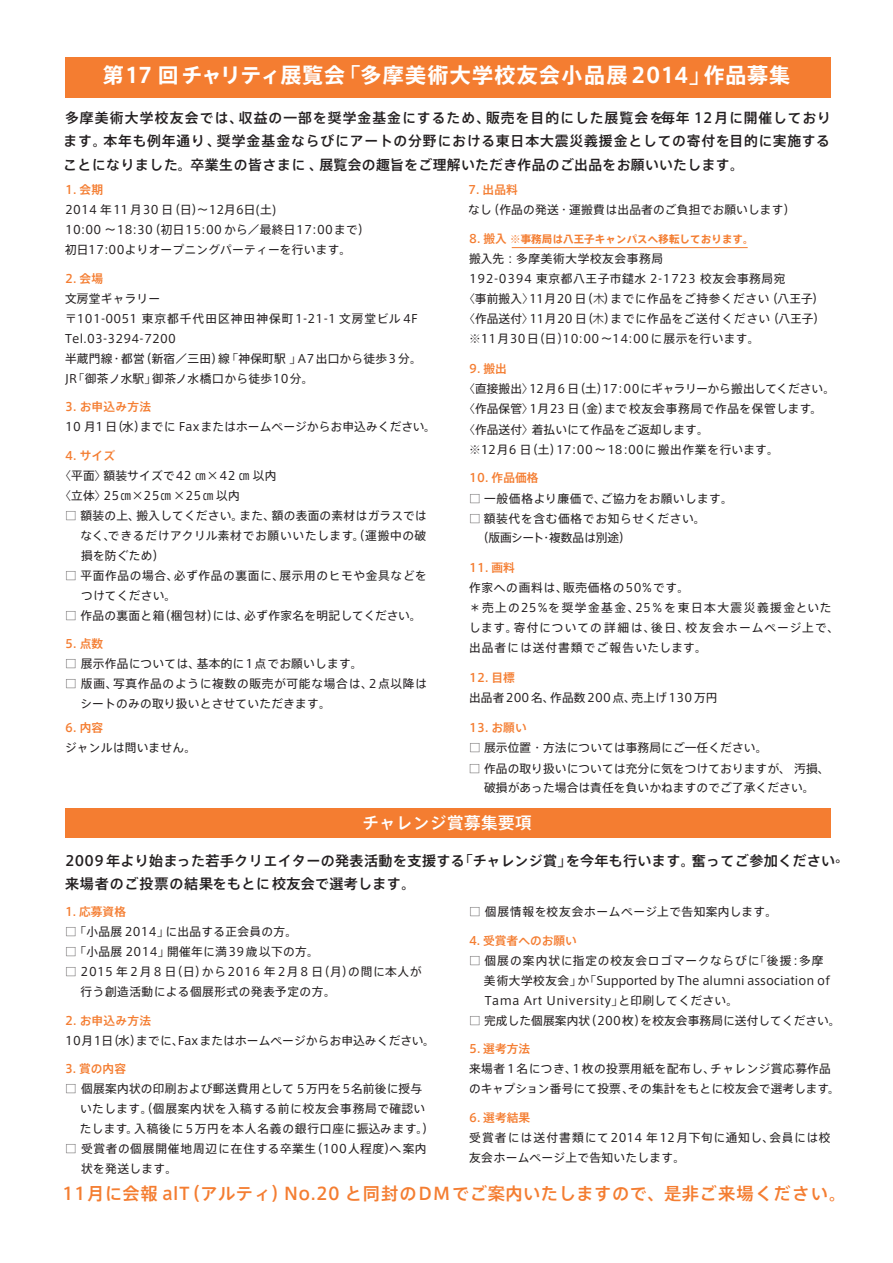
<style>
.page{position:relative;width:893px;height:1263px;background:#fff}
.page>*{position:absolute;margin:0;border:0;box-sizing:border-box;transform-origin:0 0}
.t1{font:700 21px "Axis Std";letter-spacing:.035em;color:#fff}
.t2{font:500 17.25px "Axis Std";letter-spacing:.03em;color:#f47d31}
.t3{font:500 16.5px "Axis Std";letter-spacing:.03em;color:#fff}
.t4{font:500 14.1px/23.4px "Axis Std";letter-spacing:.02em;color:#231f20}
.t5{font:500 13.8px/23.4px "Axis Std";letter-spacing:.025em;color:#231f20;text-align:justify}
.t6{font:11.7px/20.1px "Axis Std";letter-spacing:.025em;color:#231f20}
.t7{font:11.7px/20.1px "Axis Std";letter-spacing:.05em;color:#231f20}
.t8{font:11.7px/20.1px "Axis Std";letter-spacing:.045em;color:#231f20}
.t9{font:500 11.7px "Axis Std";letter-spacing:.01em;color:#f47d31}
.t10{font:11.7px/20.1px "Axis Std";letter-spacing:.09em;color:#231f20}
.t11{font:11.7px/20.1px "Axis Std";letter-spacing:.055em;color:#231f20}
.t12{font:11.7px "Axis Std";letter-spacing:-.005em;color:#231f20}
.t13{font:11.7px "Axis Std";letter-spacing:.06em;color:#231f20}
.t14{font:11.7px "Axis Std";color:#231f20}
.t15{font:300 11.7px "Axis Std";color:#231f20}
.t16{font:700 10.5px "Axis Std";letter-spacing:.01em;color:#f47d31}
.s1{font-weight:500;font-size:11.7px}
</style>
<div class="page">
<div style="left:65px;top:808px;width:765px;height:29px;background:#f47d31"></div>
<div style="left:65px;top:57px;width:765px;height:40px;background:#f47d31"></div>
<hr style="left:512px;top:247px;width:236px;height:1px;background:#f47d31">
<h1 class="t1" style="left:103px;top:59px;width:688px">第17 回チャリティ展覧会「多摩美術大学校友会小品展 2014」作品募集</h1>
<p class="t5" style="left:63px;top:105px;width:769px">多摩美術大学校友会では、収益の一部を奨学金基金にするため、販売を目的にした展覧会を毎年 12月に開催しております。本年も例年通り、奨学金基金ならびにアートの分野における東日本大震災義援金としての寄付を目的に実施することになりました。卒業生の皆さまに、展覧会の趣旨をご理解いただき作品のご出品をお願いいたします。</p>
<p class="t9" style="left:65px;top:181px;width:40px">1. 会期</p>
<p class="t6" style="left:65px;top:199px;width:306px">2014 年11月30 日（日）～12月6日(土)<br>10:00 ～18:30（初日15:00 から／最終日17:00まで）初日17:00よりオープニングパーティーを行います。</p>
<p class="t9" style="left:65px;top:269px;width:40px">2. 会場</p>
<p class="t6" style="left:65px;top:287px;width:358px">文房堂ギャラリー<br>〒101-0051 東京都千代田区神田神保町1-21-1 文房堂ビル 4F<br>Tel.03-3294-7200<br>半蔵門線・都営（新宿／三田）線「神保町駅」A7出口から徒歩3分。<br>JR「御茶ノ水駅」御茶ノ水橋口から徒歩10分。</p>
<p class="t9" style="left:65px;top:398px;width:88px">3. お申込み方法</p>
<p class="t6" style="left:65px;top:416px;width:372px">10 月１日（水）までに Faxまたはホームページからお申込みください。</p>
<p class="t9" style="left:65px;top:446px;width:52px">4. サイズ</p>
<p class="t6" style="left:59px;top:464px;width:219px">〈平面〉額装サイズで42 ㎝×42 ㎝以内〈立体〉25㎝×25㎝×25㎝以内</p>
<p class="t6" style="left:81px;top:504px;width:348px;text-align:justify;text-indent:-16px">□ 額装の上、搬入してください。また、額の表面の素材はガラスではなく、できるだけアクリル素材でお願いいたします。（運搬中の破損を防ぐため）</p>
<p class="t11" style="left:81px;top:565px;width:347px;text-indent:-16px">□ 平面作品の場合、必ず作品の裏面に、展示用のヒモや金具などをつけてください。</p>
<p class="t6" style="left:65px;top:605px;width:358px">□ 作品の裏面と箱（梱包材）には、必ず作家名を明記してください。</p>
<p class="t9" style="left:65px;top:635px;width:40px">5. 点数</p>
<p class="t6" style="left:65px;top:653px;width:299px">□ 展示作品については、基本的に1点でお願いします。</p>
<p class="t7" style="left:80px;top:673px;width:348px;text-indent:-15px">□ 版画、写真作品のように複数の販売が可能な場合は、2点以降はシートのみの取り扱いとさせていただきます。</p>
<p class="t9" style="left:65px;top:719px;width:40px">6. 内容</p>
<p class="t6" style="left:65px;top:737px;width:133px">ジャンルは問いません。</p>
<p class="t9" style="left:468px;top:181px;width:51px">7. 出品料</p>
<p class="t6" style="left:468px;top:199px;width:329px">なし（作品の発送・運搬費は出品者のご負担でお願いします）</p>
<p class="t16" style="left:469px;top:231px;width:286px"><span class="s1">8. 搬入</span> ※事務局は八王子キャンパスへ移転しております。</p>
<p class="t7" style="left:469px;top:248px;width:343px">搬入先：多摩美術大学校友会事務局　　　 　　　 　　　　</p>
<p class="t7" style="left:469px;top:268px;width:318px">192-0394 東京都八王子市鑓水 2-1723 校友会事務局宛</p>
<p class="t7" style="left:463px;top:288px;width:363px">〈事前搬入〉11月20 日（ ）までに作品をご持参ください（八王子）</p>
<p class="t8" style="left:463px;top:308px;width:363px">〈作品送付〉11月20 日（ ）までに作品をご送付ください（八王子）</p>
<p class="t6" style="left:469px;top:328px;width:292px">※11月30日（日）10:00～14:00に展示を行います。</p>
<p class="t9" style="left:469px;top:360px;width:39px">9. 搬出</p>
<p class="t12" style="left:463px;top:380px;width:374px">〈直接搬出〉12月6 日（土）17:00にギャラリーから搬出してください。</p>
<p class="t7" style="left:463px;top:398px;width:361px">〈作品保管〉1月23 日（金）まで校友会事務局で作品を保管します。</p>
<p class="t6" style="left:463px;top:418px;width:247px">〈作品送付〉着払いにて作品をご返却します。</p>
<p class="t6" style="left:469px;top:439px;width:311px">※12月6 日（土）17:00～18:00に搬出作業を行います。</p>
<p class="t9" style="left:469px;top:469px;width:71px">10. 作品価格</p>
<p class="t6" style="left:469px;top:487px;width:265px">□ 一般価格より廉価で、ご協力をお願いします。</p>
<p class="t13" style="left:469px;top:509px;width:238px">□ 額装代を含む価格でお知らせください。</p>
<p class="t9" style="left:469px;top:559px;width:47px">11. 画料</p>
<p class="t10" style="left:469px;top:577px;width:372px">作家への画料は、販売価格の50％です。<br>＊売上の25％を奨学金基金、25％を東日本大震災義援金といたします。寄付についての詳細は、後日、校友会ホームページ上で、出品者には送付書類でご報告いたします。</p>
<p class="t9" style="left:469px;top:669px;width:47px">12. 目標</p>
<p class="t6" style="left:469px;top:687px;width:250px">出品者200名、作品数200点、売上げ130万円</p>
<p class="t9" style="left:469px;top:719px;width:59px">13. お願い</p>
<p class="t6" style="left:469px;top:737px;width:300px">□ 展示位置・方法については事務局にご一任ください。</p>
<p class="t15" style="left:593px;top:290px;width:13px">木</p>
<p class="t15" style="left:593px;top:310px;width:13px">木</p>
<p class="t14" style="left:477px;top:528px;width:156px">（版画シート・複数品は別途）</p>
<p class="t6" style="left:469px;top:759px;width:362px;line-height:18.6px">□ 作品の取り扱いについては充分に気をつけておりますが、 汚損、　 破損があった場合は責任を負いかねますのでご了承ください。</p>
<h3 class="t3" style="left:362px;top:810px;width:171px">チャレンジ賞募集要項</h3>
<p class="t4" style="left:65px;top:848px;width:786px">2009 年より始まった若手クリエイターの発表活動を支援する「チャレンジ賞」を今年も行います。奮ってご参加ください。来場者のご投票の結果をもとに校友会で選考します。</p>
<p class="t9" style="left:65px;top:903px;width:62px">1. 応募資格</p>
<p class="t6" style="left:65px;top:921px;width:233px">□「小品展 2014」に出品する正会員の方。</p>
<p class="t6" style="left:65px;top:941px;width:255px">□「小品展 2014」開催年に満39歳以下の方。</p>
<p class="t6" style="left:81px;top:961px;width:342px;text-indent:-16px">□ 2015 年 2月 8 日（日）から2016 年 2月8 日（月）の間に本人が行う創造活動による個展形式の発表予定の方。</p>
<p class="t9" style="left:65px;top:1011px;width:88px">2. お申込み方法</p>
<p class="t6" style="left:65px;top:1029px;width:371px">10月1日（水）までに、Faxまたはホームページからお申込みください。</p>
<p class="t9" style="left:65px;top:1060px;width:62px">3. 賞の内容</p>
<p class="t8" style="left:80px;top:1078px;width:356px;text-indent:-15px">□ 個展案内状の印刷および郵送費用として 5万円を5名前後に授与いたします（。個展案内状を入稿する前に校友会事務局で確認いたします。入稿後に5万円を本人名義の銀行口座に振込みます。）</p>
<p class="t8" style="left:81px;top:1138px;width:347px;text-indent:-16px">□ 受賞者の個展開催地周辺に在住する卒業生（100人程度）へ案内状を発送します。</p>
<p class="t7" style="left:469px;top:901px;width:310px">□ 個展情報を校友会ホームページ上で告知案内します。</p>
<p class="t9" style="left:469px;top:931px;width:109px">4. 受賞者へのお願い</p>
<p class="t6" style="left:484px;top:949px;width:347px;text-indent:-15px">□ 個展の案内状に指定の校友会ロゴマークならびに「後援：多摩美術大学校友会」か「Supported by The alumni association of<br>Tama Art University」と印刷してください。　</p>
<p class="t6" style="left:469px;top:1010px;width:373px">□ 完成した個展案内状（200枚）を校友会事務局に送付してください。</p>
<p class="t9" style="left:469px;top:1040px;width:62px">5. 選考方法</p>
<p class="t6" style="left:469px;top:1058px;width:372px">来場者1名につき、1枚の投票用紙を配布し、チャレンジ賞応募作品のキャプション番号にて投票、その集計をもとに校友会で選考します。</p>
<p class="t9" style="left:469px;top:1109px;width:62px">6. 選考結果</p>
<p class="t11" style="left:469px;top:1127px;width:363px">受賞者には送付書類にて2014 年12月下旬に通知し、会員には校友会ホームページ上で告知いたします。</p>
<h2 class="t2" style="left:62px;top:1180px;width:786px">11月に会報 alT（アルティ）No.20 と同封のDMでご案内いたしますので、是非ご来場ください。</h2>
</div>
